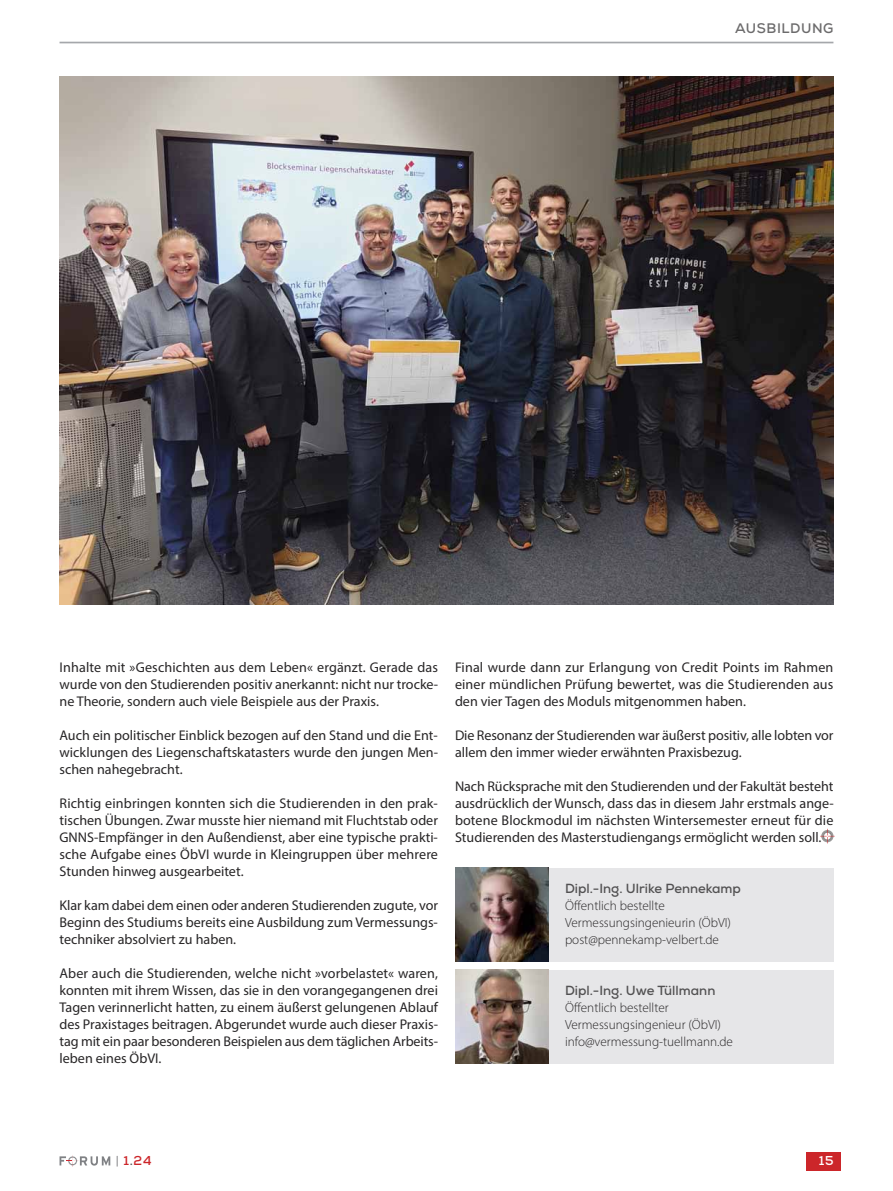
<style>
.page{position:relative;width:893px;height:1191px;background:#fff}
.page>*{position:absolute;margin:0;border:0;box-sizing:border-box;transform-origin:0 0}
.t1{font:14.1px/17px "Myriad Pro";color:#272526;text-align:justify}
.t2{font:700 13.8px "Nexa";letter-spacing:.04em;color:#6c6b6c}
.t3{font:300 13.2px/17px "Myriad Pro";color:#272526}
.t4{font:700 13.2px "Nexa";color:#525152}
.t5{font:700 12.9px "Nexa";color:#cc262a}
.t6{font:700 12.9px "Nexa";color:#fff}
.s1{font-weight:300;color:#58595c}
.s2{color:#58595c}
</style>
<div class="page">
<hr style="left:60px;top:42px;width:773px;height:1px;background:#a5a7ab">
<div style="left:806px;top:1151px;width:34px;height:19px;background:#cc262a"></div>
<svg style="left:60px;top:1155px;width:50px;height:11px"></svg>
<img style="left:60px;top:77px;width:773px;height:527px">
<div style="left:455px;top:867px;width:378px;height:94px;background:#e6e6e8"></div>
<svg style="left:820px;top:828px;width:15px;height:15px"></svg>
<img style="left:455px;top:867px;width:94px;height:94px">
<div style="left:455px;top:969px;width:378px;height:94px;background:#e6e6e8"></div>
<img style="left:455px;top:969px;width:94px;height:94px">
<p class="t2" style="left:735px;top:24px;width:100px">AUSBILDUNG</p>
<p class="t1" style="left:60px;top:660px;width:380px">Inhalte mit »Geschichten aus dem Leben« ergänzt. Gerade das wurde von den Studierenden positiv anerkannt: nicht nur trocke - ne Theorie, sondern auch viele Beispiele aus der Praxis.</p>
<p class="t1" style="left:60px;top:728px;width:380px">Auch ein politischer Einblick bezogen auf den Stand und die Ent&shy;wicklungen des Liegenschaftskatasters wurde den jungen Men&shy;schen nahe gebracht.</p>
<p class="t1" style="left:60px;top:796px;width:380px">Richtig einbringen konnten sich die Studierenden in den prak&shy;tischen Übungen. Zwar musste hier niemand mit Fluchtstab oder GNNS-Empfänger in den Außendienst, aber eine typische prakti - sche Aufgabe eines ÖbVI wurde in Kleingruppen über mehrere Stunden hinweg ausgearbeitet.</p>
<p class="t1" style="left:60px;top:898px;width:380px">Klar kam dabei dem einen oder anderen Studierenden zugute, vor Beginn des Studiums bereits eine Ausbildung zum Vermessungs - techniker absolviert zu haben.</p>
<p class="t1" style="left:60px;top:966px;width:380px">Aber auch die Studierenden, welche nicht »vorbelastet« waren, konnten mit ihrem Wissen, das sie in den vorangegangenen drei Tagen verinner licht hatten, zu einem äußerst gelungenen Ablauf des Praxistages beitragen. Abgerundet wurde auch dieser Praxis&shy;tag mit ein paar besonderen Beispielen aus dem täglichen Arbeits&shy;leben eines ÖbVI.</p>
<p class="t1" style="left:455px;top:660px;width:380px">Final wurde dann zur Erlangung von Credit Points im Rahmen einer mündlichen Prüfung bewertet, was die Studierenden aus den vier Tagen des Moduls mitgenommen haben.</p>
<p class="t1" style="left:455px;top:728px;width:380px">Die Resonanz der Studierenden war äußerst positiv, alle lobten vor allem den immer wieder erwähnten Praxisbezug.</p>
<p class="t1" style="left:455px;top:779px;width:380px">Nach Rücksprache mit den Studierenden und der Fakultät besteht ausdrücklich der Wunsch, dass das in diesem Jahr erstmals ange&shy;botene Blockmodul im nächsten Wintersemester erneut für die Studierenden des Masterstudiengangs ermöglicht werden soll.</p>
<p class="t4" style="left:565px;top:884px;width:177px">Dipl.-Ing. Ulrike Pennekamp</p>
<p class="t3" style="left:565px;top:898px;width:167px">Öffentlich bestellte<br>Vermessungsingenieurin (ÖbVI) post@pennekamp-velbert.de</p>
<p class="t4" style="left:565px;top:986px;width:152px">Dipl.-Ing. Uwe Tüllmann</p>
<p class="t3" style="left:565px;top:1000px;width:170px">Öffentlich bestellter<br>Vermessungsingenieur (ÖbVI) info@vermessung-tuellmann.de</p>
<p class="t5" style="left:116px;top:1156px;width:37px"><span class="s1">|</span> 1<span class="s2">.</span>24</p>
<p class="t6" style="left:819px;top:1156px;width:16px">15</p>
</div>
